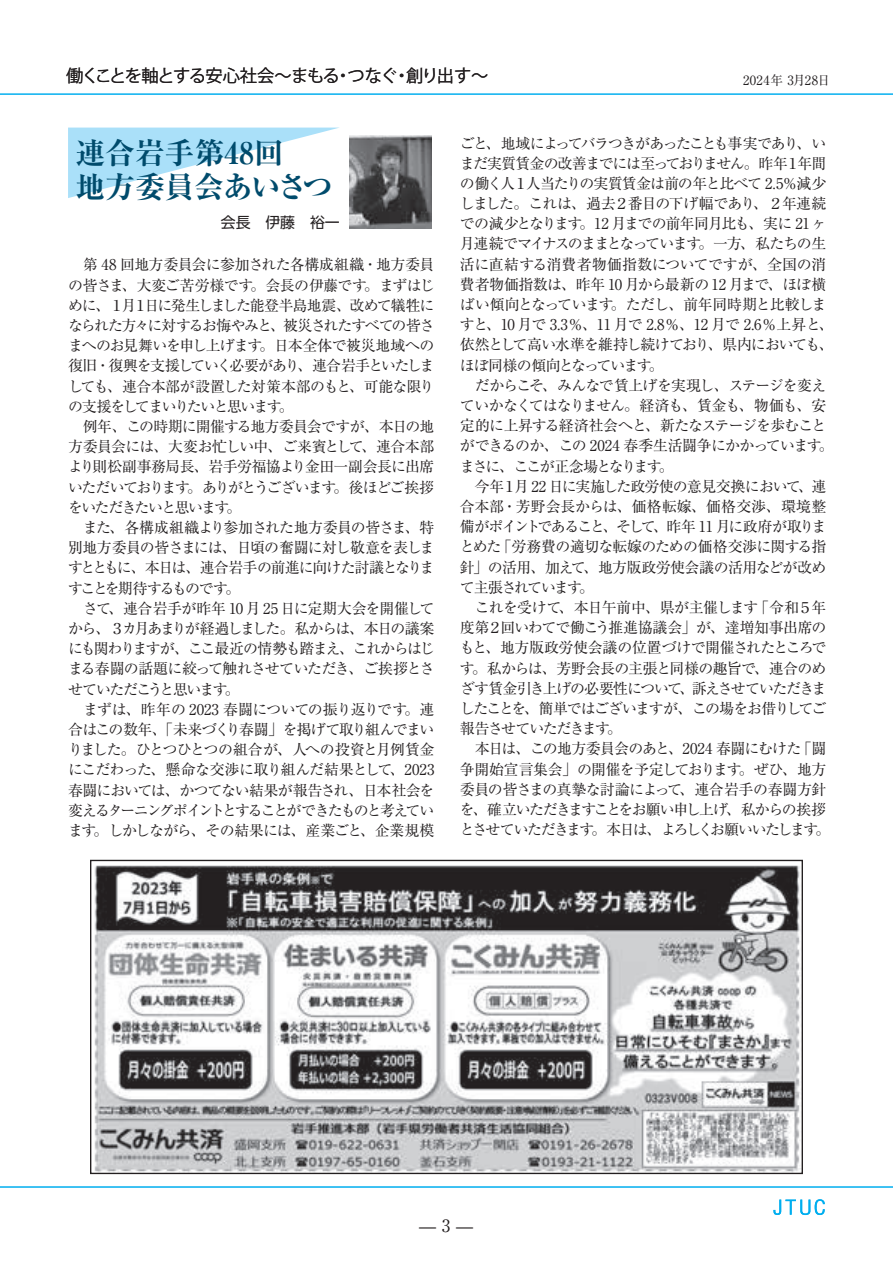
<style>
.page{position:relative;width:893px;height:1263px;background:#fff}
.page>*{position:absolute;margin:0;border:0;box-sizing:border-box;transform-origin:0 0}
.t1{font:700 expanded 29.7px/34px "Ryumin Pr 6";color:#004b6c}
.t2{font:17.25px "Koz Go Pro";letter-spacing:-.08em;color:#231f20}
.t3{font:16.95px "Ryumin Pro";color:#231f20}
.t4{font:14.85px/20.2px "Ryumin Pro";letter-spacing:-.06em;color:#231f20}
.t5{font:14.85px "UD Shin Go Pro";color:#231f20}
.t6{font:12.75px "Ryumin Pro";letter-spacing:.03em;color:#231f20}
</style>
<div class="page">
<svg style="left:773px;top:1199px;width:52px;height:16px"></svg>
<hr style="left:0;top:94px;width:893px;height:1px;background:#00aeef">
<hr style="left:0;top:1187px;width:893px;height:1px;background:#00aeef">
<svg style="left:68px;top:128px;width:270px;height:70px"></svg>
<img style="left:94px;top:865px;width:707px;height:307px">
<img style="left:350px;top:135px;width:81px;height:94px">
<p class="t2" style="left:66px;top:64px;width:424px">働くことを軸とする安心社会～まもる・つなぐ・創り出す～</p>
<p class="t6" style="left:743px;top:70px;width:89px">2024年 3月28日</p>
<h1 class="t1" style="left:75px;top:135px;width:259px">連合岩手第48回<br>地方委員会あいさつ</h1>
<p class="t5" style="left:221px;top:210px;width:121px">会長　伊藤　裕一</p>
<p class="t4" style="left:68px;top:254px;width:368px">　第 48 回地方委員会に参加された各構成組織・地方委員の皆さま、大変ご苦労様です。会長の伊藤です。まずはじめに、１月１日に発生しました能登半島地震、改めて犠牲になられた方々に対するお悔やみと、被災されたすべての皆さまへのお見舞いを申し上げます。日本全体で被災地域への復旧・復興を支援していく必要があり、連合岩手といたしましても、連合本部が設置した対策本部のもと、可能な限りの支援をしてまいりたいと思います。<br>　例年、この時期に開催する地方委員会ですが、本日の地方委員会には、大変お忙しい中、ご来賓として、連合本部より則松副事務局長、岩手労福協より金田一副会長に出席いただいております。ありがとうございます。後ほどご挨拶をいただきたいと思います。<br>　また、各構成組織より参加された地方委員の皆さま、特別地方委員の皆さまには、日頃の奮闘に対し敬意を表しますとともに、本日は、連合岩手の前進に向けた討議となりますことを期待するものです。<br>　さて、連合岩手が昨年 10 月 25 日に定期大会を開催してから、３カ月あまりが経過しました。私からは、本日の議案にも関わりますが、ここ最近の情勢も踏まえ、これからはじまる春闘の話題に絞って触れさせていただき、ご挨拶とさせていただこうと思います。<br>　まずは、昨年の 2023 春闘についての振り返りです。連合はこの数年、「未来づくり春闘」を掲げて取り組んでまいりました。ひとつひとつの組合が、人への投資と月例賃金にこだわった、懸命な交渉に取り組んだ結果として、2023春闘においては、かつてない結果が報告され、日本社会を変えるターニングポイントとすることができたものと考えています。しかしながら、その結果には、産業ごと、企業規模</p>
<p class="t4" style="left:460px;top:132px;width:375px">ごと、地域によってバラつきがあったことも事実であり、いまだ実質賃金の改善までには至っておりません。昨年１年間の働く人１人当たりの実質賃金は前の年と比べて 2.5％減少しました。これは、過去２番目の下げ幅であり、２年連続での減少となります。12 月までの前年同月比も、実に 21 ヶ月連続でマイナスのままとなっています。一方、私たちの生活に直結する消費者物価指数についてですが、全国の消費者物価指数は、昨年 10 月から最新の 12 月まで、ほぼ横ばい傾向となっています。ただし、前年同時期と比較しますと、10 月で 3.3％、11 月で 2.8％、12 月で 2.6％上昇と、依然として高い水準を維持し続けており、県内においても、ほぼ同様の傾向となっています。<br>　だからこそ、みんなで賃上げを実現し、ステージを変えていかなくてはなりません。経済も、賃金も、物価も、安定的に上昇する経済社会へと、新たなステージを歩むことができるのか、この 2024 春季生活闘争にかかっています。まさに、ここが正念場となります。<br>　今年１月 22 日に実施した政労使の意見交換において、連合本部・芳野会長からは、価格転嫁、価格交渉、環境整備がポイントであること、そして、昨年 11 月に政府が取りまとめた「労務費の適切な転嫁のための価格交渉に関する指針」の活用、加えて、地方版政労使会議の活用などが改めて主張されています。<br>　これを受けて、本日午前中、県が主催します「令和５年度第２回いわてで働こう推進協議会」が、達増知事出席のもと、地方版政労使会議の位置づけで開催されたところです。私からは、芳野会長の主張と同様の趣旨で、連合のめざす賃金引き上げの必要性について、訴えさせていただきましたことを、簡単ではございますが、この場をお借りしてご報告させていただきます。<br>　本日は、この地方委員会のあと、2024 春闘にむけた「闘争開始宣言集会」の開催を予定しております。ぜひ、地方委員の皆さまの真摯な討論によって、連合岩手の春闘方針を、確立いただきますことをお願い申し上げ、私からの挨拶とさせていただきます。本日は、よろしくお願いいたします。</p>
<p class="t3" style="left:419px;top:1212px;width:55px">— 3 —</p>
</div>
